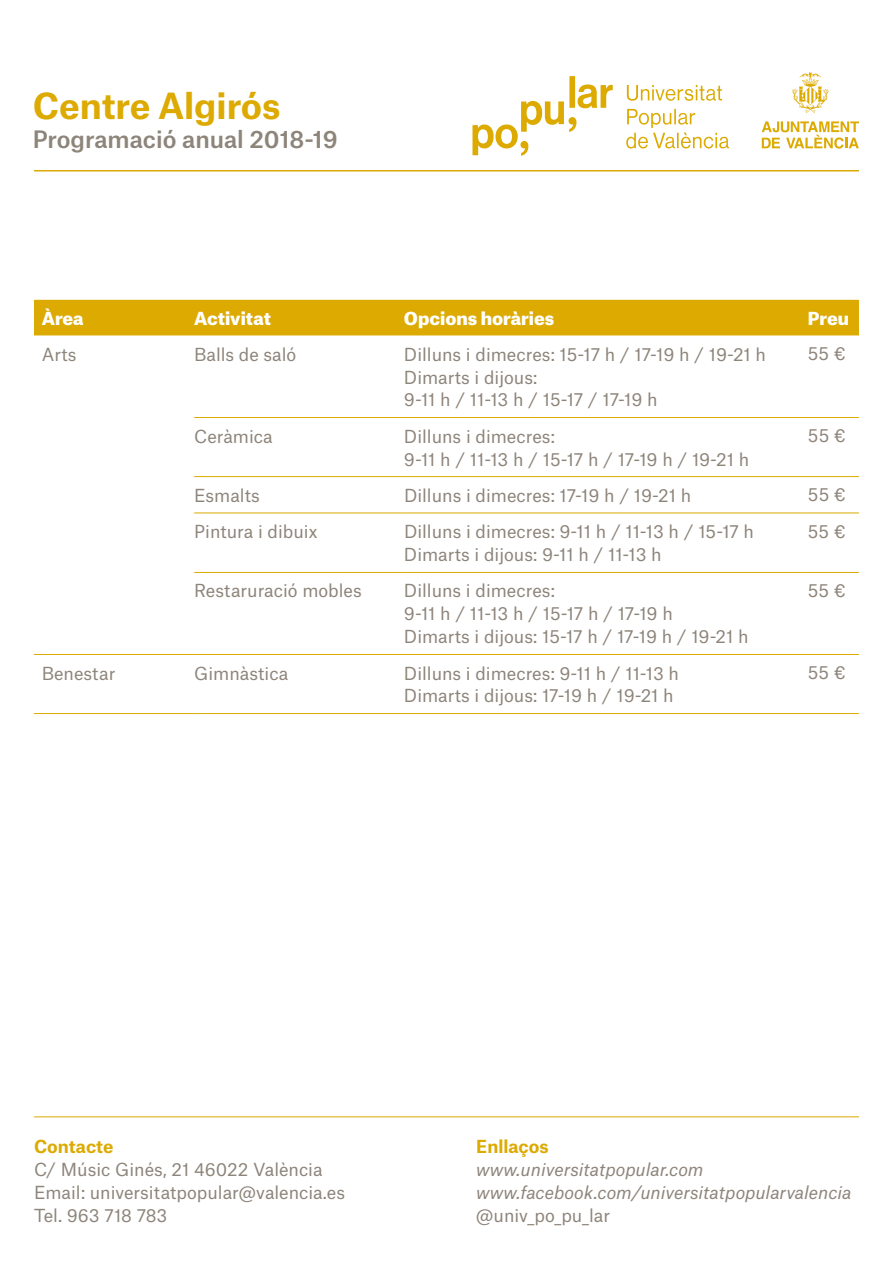
<style>
.page{position:relative;width:893px;height:1263px;background:#fff}
.page>*{position:absolute;margin:0;border:0;box-sizing:border-box;transform-origin:0 0}
.t1{font:700 34.5px "Atlas Grotesk";letter-spacing:-.005em;color:#dcaa00}
.t2{font:500 22.95px "Atlas Grotesk";color:#8d847a}
.t3{font:17.25px/23px "Atlas Grotesk";color:#8d847a}
.t4{font:italic 17.25px/23px "Atlas Grotesk";color:#8d847a}
.t5{font:900 17.25px "Atlas Grotesk";color:#fff}
.t6{font:700 17.25px "Atlas Grotesk";color:#dcaa00}
</style>
<div class="page">
<hr style="left:34px;top:170px;width:825px;height:1px;background:#dcaa00">
<svg style="left:626px;top:85px;width:103px;height:63px"></svg>
<svg style="left:472px;top:76px;width:141px;height:80px"></svg>
<svg style="left:762px;top:121px;width:97px;height:28px"></svg>
<svg style="left:792px;top:72px;width:36px;height:41px"></svg>
<hr style="left:34px;top:1116px;width:825px;height:1px;background:#dcaa00">
<div style="left:34px;top:300px;width:825px;height:35px;background:#dcaa00"></div>
<hr style="left:194px;top:417px;width:210px;height:1px;background:#dcaa00">
<hr style="left:404px;top:417px;width:404px;height:1px;background:#dcaa00">
<hr style="left:194px;top:476px;width:210px;height:1px;background:#dcaa00">
<hr style="left:404px;top:476px;width:404px;height:1px;background:#dcaa00">
<hr style="left:194px;top:512px;width:210px;height:1px;background:#dcaa00">
<hr style="left:404px;top:512px;width:404px;height:1px;background:#dcaa00">
<hr style="left:194px;top:572px;width:210px;height:1px;background:#dcaa00">
<hr style="left:404px;top:572px;width:404px;height:1px;background:#dcaa00">
<hr style="left:194px;top:654px;width:210px;height:1px;background:#dcaa00">
<hr style="left:404px;top:654px;width:404px;height:1px;background:#dcaa00">
<hr style="left:34px;top:654px;width:160px;height:1px;background:#dcaa00">
<hr style="left:808px;top:417px;width:51px;height:1px;background:#dcaa00">
<hr style="left:808px;top:476px;width:51px;height:1px;background:#dcaa00">
<hr style="left:808px;top:512px;width:51px;height:1px;background:#dcaa00">
<hr style="left:808px;top:572px;width:51px;height:1px;background:#dcaa00">
<hr style="left:194px;top:713px;width:210px;height:1px;background:#dcaa00">
<hr style="left:404px;top:713px;width:404px;height:1px;background:#dcaa00">
<hr style="left:808px;top:713px;width:51px;height:1px;background:#dcaa00">
<hr style="left:34px;top:713px;width:160px;height:1px;background:#dcaa00">
<hr style="left:808px;top:654px;width:51px;height:1px;background:#dcaa00">
<h1 class="t1" style="left:33px;top:77px;width:249px">Centre Algirós</h1>
<h2 class="t2" style="left:33px;top:121px;width:306px">Programació anual 2018-19</h2>
<p class="t5" style="left:42px;top:304px;width:43px">Àrea</p>
<p class="t5" style="left:194px;top:304px;width:78px">Activitat</p>
<p class="t5" style="left:404px;top:304px;width:152px">Opcions horàries</p>
<p class="t5" style="left:808px;top:304px;width:43px">Preu</p>
<p class="t3" style="left:42px;top:341px;width:36px">Arts</p>
<p class="t3" style="left:194px;top:341px;width:104px">Balls de saló</p>
<p class="t3" style="left:404px;top:341px;width:364px">Dilluns i dimecres: 15-17 h / 17-19 h / 19-21 h<br>Dimarts i dijous:<br>9-11 h / 11-13 h / 15-17 / 17-19 h</p>
<p class="t3" style="left:808px;top:340px;width:39px">55 €</p>
<p class="t3" style="left:194px;top:423px;width:80px">Ceràmica</p>
<p class="t3" style="left:404px;top:423px;width:347px">Dilluns i dimecres:<br>9-11 h / 11-13 h / 15-17 h / 17-19 h / 19-21 h</p>
<p class="t3" style="left:808px;top:422px;width:39px">55 €</p>
<p class="t3" style="left:194px;top:482px;width:67px">Esmalts</p>
<p class="t3" style="left:404px;top:482px;width:289px">Dilluns i dimecres: 17-19 h / 19-21 h</p>
<p class="t3" style="left:808px;top:481px;width:39px">55 €</p>
<p class="t3" style="left:194px;top:518px;width:125px">Pintura i dibuix</p>
<p class="t3" style="left:404px;top:518px;width:352px;line-height:23.4px">Dilluns i dimecres: 9-11 h / 11-13 h / 15-17 h<br>Dimarts i dijous: 9-11 h / 11-13 h</p>
<p class="t3" style="left:808px;top:518px;width:39px">55 €</p>
<p class="t3" style="left:194px;top:578px;width:169px">Restaruració mobles</p>
<p class="t3" style="left:404px;top:578px;width:346px">Dilluns i dimecres:<br>9-11 h / 11-13 h / 15-17 h / 17-19 h<br>Dimarts i dijous: 15-17 h / 17-19 h / 19-21 h</p>
<p class="t3" style="left:808px;top:577px;width:39px">55 €</p>
<p class="t3" style="left:42px;top:660px;width:75px">Benestar</p>
<p class="t3" style="left:194px;top:660px;width:96px">Gimnàstica</p>
<p class="t3" style="left:404px;top:660px;width:277px">Dilluns i dimecres: 9-11 h / 11-13 h<br>Dimarts i dijous: 17-19 h / 19-21 h</p>
<p class="t3" style="left:808px;top:659px;width:39px">55 €</p>
<p class="t6" style="left:34px;top:1132px;width:81px">Contacte</p>
<p class="t3" style="left:34px;top:1156px;width:313px">C/ Músic Ginés, 21 46022 València<br>Email: universitatpopular@valencia.es<br>Tel. 963 718 783</p>
<p class="t6" style="left:476px;top:1132px;width:74px">Enllaços</p>
<p class="t4" style="left:476px;top:1156px;width:377px">www.universitatpopular.com www.facebook.com/universitatpopularvalencia</p>
<p class="t3" style="left:476px;top:1201px;width:135px">@univ_po_pu_lar</p>
</div>
